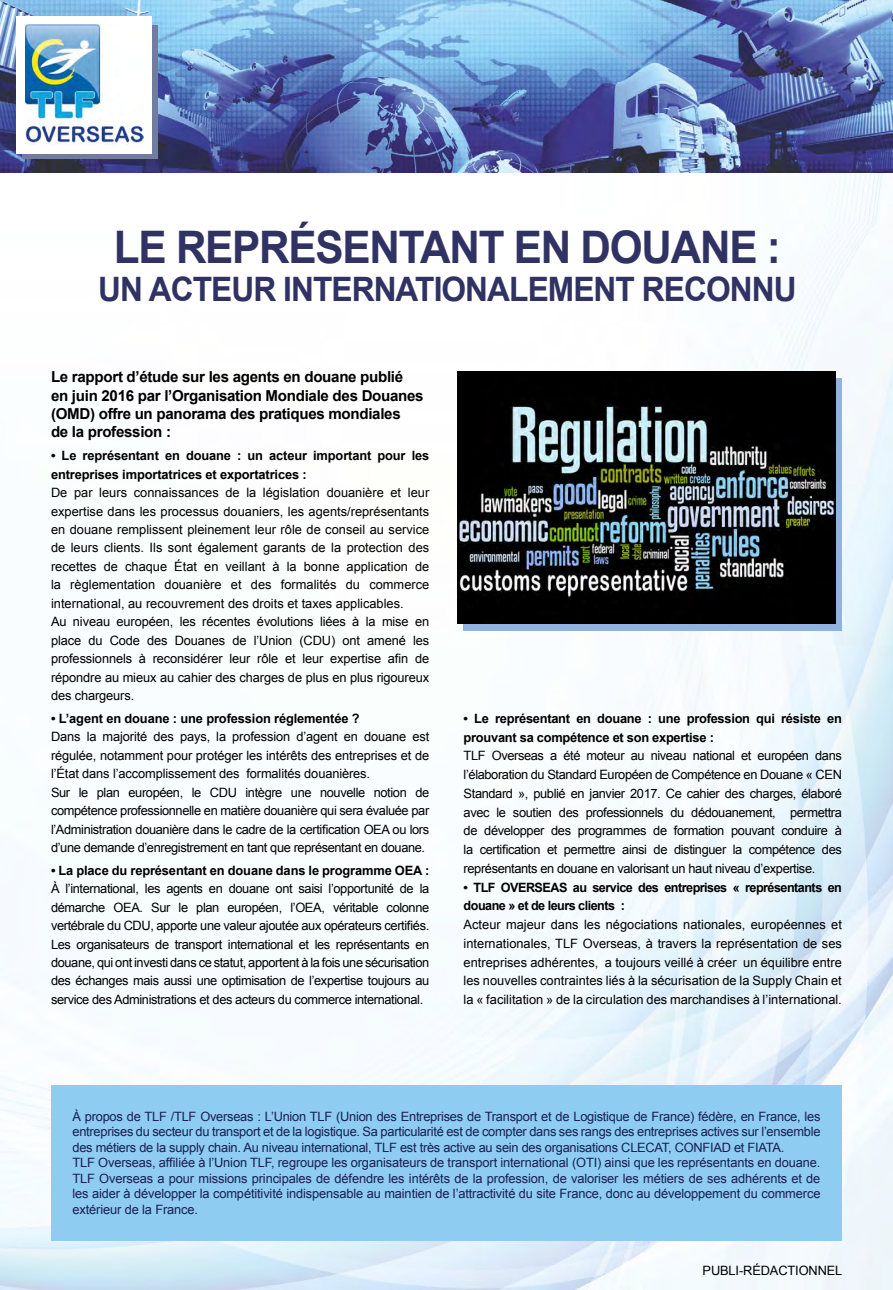
<style>
.page{position:relative;width:893px;height:1290px;background:#fff}
.page>*{position:absolute;margin:0;border:0;box-sizing:border-box;transform-origin:0 0}
.t1{font:700 44.8px "Arial";letter-spacing:-.03em;color:#313264;scale:.94 1}
.t2{font:700 33.6px "Arial";letter-spacing:-.03em;color:#313264;scale:.94 1}
.t3{font:700 15.05px/18.4px "Arial";letter-spacing:-.02em;color:#000}
.t4{font:12.78px/18.4px "Arial";letter-spacing:-.01em;color:#000;text-align:justify}
.t5{font:12.78px/15.4px "Arial";letter-spacing:-.01em;color:#1a1e52}
.t6{font:12.78px/18.4px "Arial";letter-spacing:-.03em;color:#000}
.t7{font:700 12.78px/18.4px "Arial";letter-spacing:-.01em;color:#000}
.t8{font:700 12.78px/18.7px "Arial";letter-spacing:-.04em;color:#000}
</style>
<div class="page">
<img style="left:0;top:173px;width:893px;height:1117px">
<div style="left:464px;top:378px;width:378px;height:253px;background:#92b3df"></div>
<div style="left:51px;top:1085px;width:791px;height:155px;background:#8ecdf1"></div>
<img style="left:457px;top:371px;width:378px;height:253px">
<img style="left:0;top:0;width:893px;height:173px">
<div style="left:23px;top:25px;width:135px;height:133px;background:#707da1"></div>
<div style="left:17px;top:16px;width:135px;height:138px;background:#fff"></div>
<img style="left:25px;top:24px;width:118px;height:122px">
<h1 class="t1" style="left:114px;top:218px;width:711px">LE REPRÉSENTANT EN DOUANE :</h1>
<h2 class="t2" style="left:98px;top:267px;width:744px">UN ACTEUR INTERNATIONALEMENT RECONNU</h2>
<p class="t3" style="left:51px;top:368px;width:374px">Le rapport d’étude sur les agents en douane publié en juin 2016 par l’Organisation Mondiale des Douanes (OMD) offre un panorama des pratiques mondiales<br>de la profession :</p>
<p class="t7" style="left:51px;top:447px;width:380px">• Le représentant en douane : un acteur important pour les entreprises importatrices et exportatrices :</p>
<p class="t4" style="left:51px;top:483px;width:380px;text-align:left">De par leurs connaissances de la législation douanière et leur expertise dans les processus douaniers, les agents/représentants en douane remplissent pleinement leur rôle de conseil au service de leurs clients. Ils sont également garants de la protection des recettes de chaque État en veillant à la bonne application de la règlementation douanière et des formalités du commerce international, au recouvrement des droits et taxes applicables.<br>Au niveau européen, les récentes évolutions liées à la mise en place du Code des Douanes de l’Union (CDU) ont amené les professionnels à reconsidérer leur rôle et leur expertise afin de répondre au mieux au cahier des charges de plus en plus rigoureux des chargeurs.</p>
<p class="t7" style="left:51px;top:709px;width:310px">• L’agent en douane : une profession réglementée ?</p>
<p class="t6" style="left:51px;top:728px;width:380px">Dans la majorité des pays, la profession d’agent en douane est régulée, notamment pour protéger les intérêts des entreprises et de l’État dans l’accomplissement des formalités douanières.<br>Sur le plan européen, le CDU intègre une nouvelle notion de compétence professionnelle en matière douanière qui sera évaluée par l’Administration douanière dans le cadre de la certification OEA ou lors d’une demande d’enregistrement en tant que représentant en douane.</p>
<p class="t7" style="left:51px;top:861px;width:380px">• La place du représentant en douane dans le programme OEA :</p>
<p class="t4" style="left:51px;top:879px;width:380px">À l’international, les agents en douane ont saisi l’opportunité de la démarche OEA. Sur le plan européen, l’OEA, véritable colonne vertébrale du CDU, apporte une valeur ajoutée aux opérateurs certifiés.<br>Les organisateurs de transport international et les représentants en douane, qui ont investi dans ce statut, apportent à la fois une sécurisation des échanges mais aussi une optimisation de l’expertise toujours au service des Administrations et des acteurs du commerce international.</p>
<p class="t7" style="left:464px;top:709px;width:380px">• Le représentant en douane : une profession qui résiste en prouvant sa compétence et son expertise :</p>
<p class="t4" style="left:464px;top:746px;width:380px">TLF Overseas a été moteur au niveau national et européen dans l’élaboration du Standard Européen de Compétence en Douane « CEN Standard », publié en janvier 2017. Ce cahier des charges, élaboré avec le soutien des professionnels du dédouanement, permettra de développer des programmes de formation pouvant conduire à la certification et permettre ainsi de distinguer la compétence des représentants en douane en valorisant un haut niveau d’expertise.</p>
<p class="t8" style="left:464px;top:878px;width:380px">• TLF OVERSEAS au service des entreprises « représentants en douane » et de leurs clients :</p>
<p class="t4" style="left:464px;top:915px;width:380px">Acteur majeur dans les négociations nationales, européennes et internationales, TLF Overseas, à travers la représentation de ses entreprises adhérentes, a toujours veillé à créer un équilibre entre les nouvelles contraintes liés à la sécurisation de la Supply Chain et la « facilitation » de la circulation des marchandises à l’international.</p>
<p class="t5" style="left:72px;top:1109px;width:749px">À propos de TLF /TLF Overseas : L’Union TLF (Union des Entreprises de Transport et de Logistique de France) fédère, en France, les entreprises du secteur du transport et de la logistique. Sa particularité est de compter dans ses rangs des entreprises actives sur l’ensemble des métiers de la supply chain. Au niveau international, TLF est très active au sein des organisations CLECAT, CONFIAD et FIATA.<br>TLF Overseas, affiliée à l’Union TLF, regroupe les organisateurs de transport international (OTI) ainsi que les représentants en douane.<br>TLF Overseas a pour missions principales de défendre les intérêts de la profession, de valoriser les métiers de ses adhérents et de les aider à développer la compétitivité indispensable au maintien de l’attractivité du site France, donc au développement du commerce extérieur de la France.</p>
<p class="t4" style="left:703px;top:1261px;width:141px">PUBLI-RÉDACTIONNEL</p>
</div>
